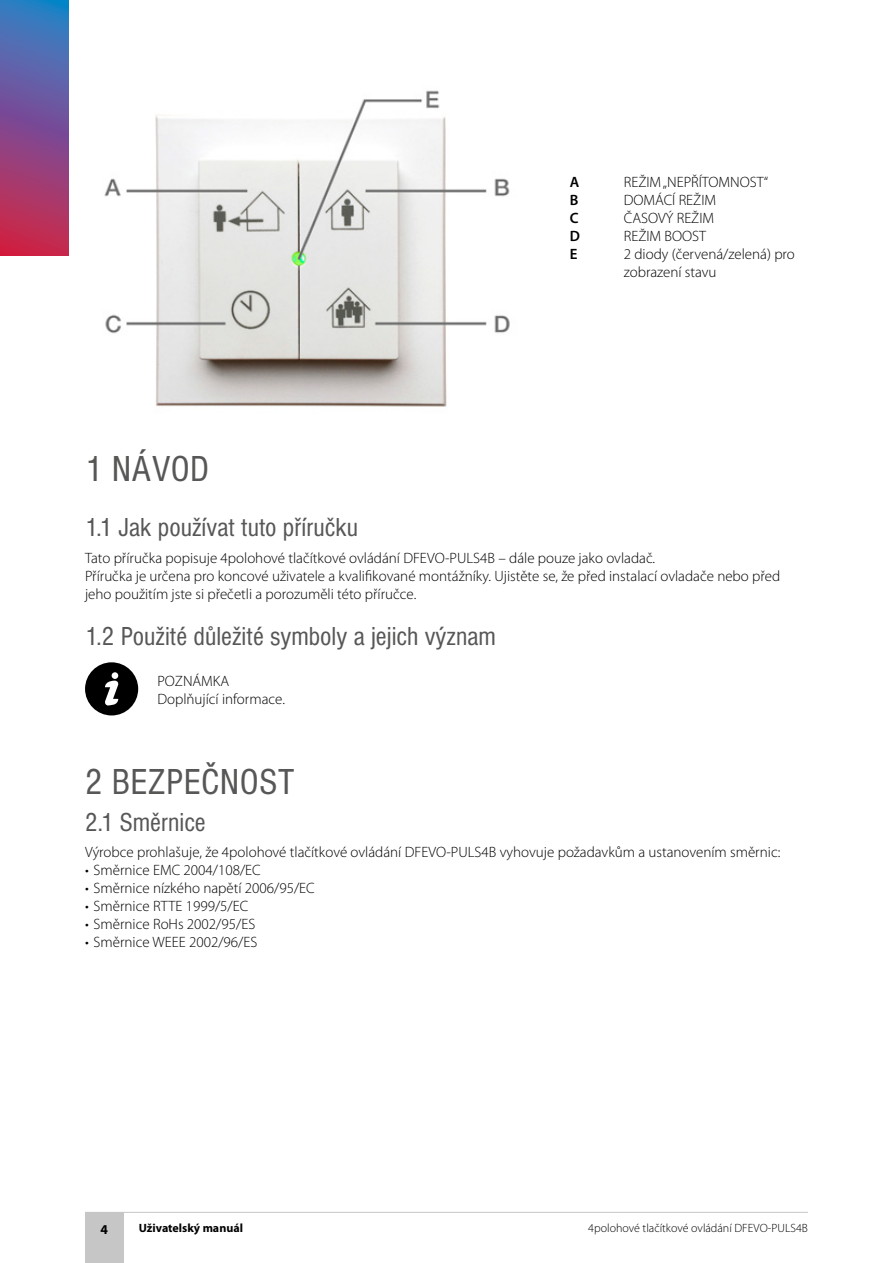
<style>
.page{position:relative;width:893px;height:1263px;background:#fff}
.page>*{position:absolute;margin:0;border:0;box-sizing:border-box;transform-origin:0 0}
.t1{font:condensed 37.5px "Nimbus Sans DOT";letter-spacing:.015em;color:#575756}
.t2{font:condensed 27px "Nimbus Sans DOT";color:#575756}
.t3{font:300 15px/18px "Myriad Pro";color:#000}
.t4{font:600 15px "Myriad Pro";color:#000}
.t5{font:700 13.5px "Myriad Pro";color:#000}
.t6{font:300 12px "Myriad Pro";color:#000}
.t7{font:700 12px "Myriad Pro";color:#000}
</style>
<div class="page">
<div style="left:85px;top:1213px;width:38px;height:50px;background:#c6c6c6"></div>
<hr style="left:85px;top:1212px;width:723px;height:1px;background:#c6c6c6">
<svg style="left:0;top:0;width:68px;height:255px"></svg>
<svg style="left:85px;top:662px;width:53px;height:53px"></svg>
<img style="left:104px;top:90px;width:406px;height:317px">
<p class="t4" style="left:570px;top:173px;width:11px">A</p>
<p class="t3" style="left:624px;top:173px;width:146px">REŽIM „NEPŘÍTOMNOST“</p>
<p class="t4" style="left:570px;top:191px;width:10px">B</p>
<p class="t3" style="left:624px;top:191px;width:94px">DOMÁCÍ REŽIM</p>
<p class="t4" style="left:570px;top:209px;width:10px">C</p>
<p class="t3" style="left:624px;top:209px;width:92px">ČASOVÝ REŽIM</p>
<p class="t4" style="left:570px;top:227px;width:12px">D</p>
<p class="t3" style="left:624px;top:227px;width:84px">REŽIM BOOST</p>
<p class="t4" style="left:570px;top:245px;width:9px">E</p>
<p class="t3" style="left:624px;top:245px;width:173px">2 diody (červená/zelená) pro zobrazení stavu</p>
<h1 class="t1" style="left:85px;top:449px;width:126px">1 NÁVOD</h1>
<h2 class="t2" style="left:85px;top:513px;width:275px">1.1 Jak používat tuto příručku</h2>
<p class="t3" style="left:85px;top:548px;width:697px">Tato příručka popisuje 4polohové tlačítkové ovládání DFEVO-PULS4B – dále pouze jako ovladač.<br>Příručka je určena pro koncové uživatele a kvalifikované montážníky. Ujistěte se, že před instalací ovladače nebo před jeho použitím jste si přečetli a porozuměli této příručce.</p>
<h2 class="t2" style="left:85px;top:622px;width:412px">1.2 Použité důležité symboly a jejich význam</h2>
<p class="t3" style="left:157px;top:671px;width:129px">POZNÁMKA<br>Doplňující informace.</p>
<h1 class="t1" style="left:85px;top:761px;width:211px">2 BEZPEČNOST</h1>
<h2 class="t2" style="left:85px;top:807px;width:122px">2.1 Směrnice</h2>
<p class="t3" style="left:85px;top:843px;width:697px">Výrobce prohlašuje, že 4polohové tlačítkové ovládání DFEVO-PULS4B vyhovuje požadavkům a ustanovením směrnic:</p>
<p class="t3" style="left:85px;top:861px;width:177px">• Směrnice EMC 2004/108/EC</p>
<p class="t3" style="left:85px;top:879px;width:231px">• Směrnice nízkého napětí 2006/95/EC</p>
<p class="t3" style="left:85px;top:897px;width:165px">• Směrnice RTTE 1999/5/EC</p>
<p class="t3" style="left:85px;top:915px;width:172px">• Směrnice RoHs 2002/95/ES</p>
<p class="t3" style="left:85px;top:933px;width:174px">• Směrnice WEEE 2002/96/ES</p>
<p class="t5" style="left:100px;top:1221px;width:9px">4</p>
<p class="t7" style="left:139px;top:1220px;width:106px">Uživatelský manuál</p>
<p class="t6" style="left:588px;top:1221px;width:221px">4polohové tlačítkové ovládání DFEVO-PULS4B</p>
</div>
